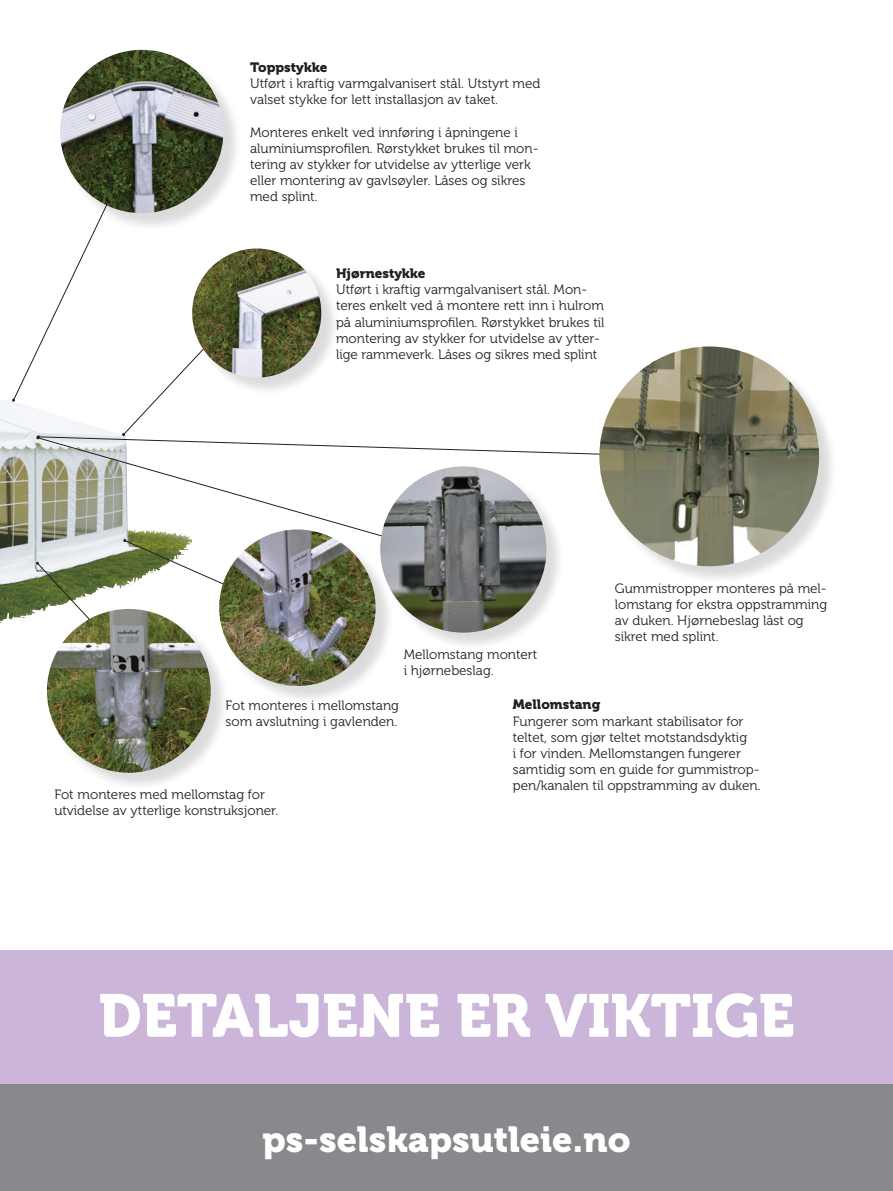
<style>
.page{position:relative;width:893px;height:1191px;background:#fff}
.page>*{position:absolute;margin:0;border:0;box-sizing:border-box;transform-origin:0 0}
.t1{font:60px "Museo 900";color:#fff}
.t2{font:36px "Museo 900";color:#fff}
.t3{font:13.5px/16.2px "Museo 300";color:#231f20}
.t4{font:13.5px "Museo 900";color:#231f20}
</style>
<div class="page">
<div style="left:0;top:950px;width:893px;height:142px;background:#cbb5d8"></div>
<div style="left:0;top:1084px;width:893px;height:93px;background:#87898c"></div>
<div style="left:0;top:1094px;width:893px;height:97px;background:#87898c"></div>
<img style="left:0;top:400px;width:37px;height:223px">
<svg style="left:37px;top:458px;width:333px;height:81px"></svg>
<svg style="left:12px;top:147px;width:587px;height:311px"></svg>
<svg style="left:36px;top:539px;width:185px;height:84px"></svg>
<div style="left:602px;top:349px;width:236px;height:236px;background:#231f20;opacity:.16"></div>
<img style="left:599px;top:346px;width:220px;height:220px;border-radius:110px">
<div style="left:221px;top:532px;width:173px;height:172px;background:#231f20;opacity:.16"></div>
<img style="left:219px;top:529px;width:157px;height:157px;border-radius:78px">
<div style="left:49px;top:611px;width:181px;height:180px;background:#231f20;opacity:.16"></div>
<img style="left:47px;top:609px;width:164px;height:163px;border-radius:82px">
<div style="left:194px;top:251px;width:146px;height:145px;background:#231f20;opacity:.16"></div>
<img style="left:192px;top:248px;width:129px;height:130px;border-radius:65px">
<div style="left:62px;top:52px;width:180px;height:180px;background:#231f20;opacity:.16"></div>
<img style="left:60px;top:50px;width:163px;height:163px;border-radius:82px">
<div style="left:382px;top:468px;width:183px;height:183px;background:#231f20;opacity:.16"></div>
<img style="left:380px;top:466px;width:166px;height:166px;border-radius:83px">
<p class="t4" style="left:250px;top:59px;width:79px">Toppstykke</p>
<p class="t3" style="left:250px;top:75px;width:292px">Utført i kraftig varmgalvanisert stål. Utstyrt med valset stykke for lett installasjon av taket.</p>
<p class="t3" style="left:250px;top:124px;width:290px">Monteres enkelt ved innføring i åpningene i aluminiumsprofilen. Rørstykket brukes til mon&shy;tering av stykker for utvidelse av ytterlige verk eller montering av gavlsøyler. Låses og sikres med splint.</p>
<p class="t4" style="left:336px;top:265px;width:91px">Hjørnestykke</p>
<p class="t3" style="left:336px;top:282px;width:270px">Utført i kraftig varmgalvanisert stål. Mon&shy;teres enkelt ved å montere rett inn i hulrom på aluminiumsprofilen. Rørstykket brukes til montering av stykker for utvidelse av ytter&shy;lige rammeverk. Låses og sikres med splint</p>
<p class="t3" style="left:404px;top:646px;width:135px">Mellomstang montert</p>
<p class="t3" style="left:404px;top:662px;width:92px">i hjørnebeslag.</p>
<p class="t3" style="left:615px;top:580px;width:214px">Gummistropper monteres på mel&shy;lomstang for ekstra oppstramming av duken. Hjørnebeslag låst og sikret med splint.</p>
<p class="t3" style="left:226px;top:697px;width:175px">Fot monteres i mellomstang</p>
<p class="t3" style="left:226px;top:713px;width:173px">som avslutning i gavlenden.</p>
<p class="t3" style="left:54px;top:786px;width:212px">Fot monteres med mellomstag for</p>
<p class="t3" style="left:54px;top:802px;width:225px">utvidelse av ytterlige konstruksjoner.</p>
<p class="t4" style="left:513px;top:697px;width:89px">Mellomstang</p>
<p class="t3" style="left:513px;top:713px;width:249px">Fungerer som markant stabilisator for teltet, som gjør teltet motstandsdyktig<br>i for vinden. Mellomstangen fungerer samtidig som en guide for gummistrop&shy;pen/kanalen til oppstramming av duken.</p>
<p class="t1" style="left:99px;top:981px;width:697px">DETALJENE ER VIKTIGE</p>
<h2 class="t2" style="left:262px;top:1119px;width:369px">ps-selskapsutleie.no</h2>
</div>
